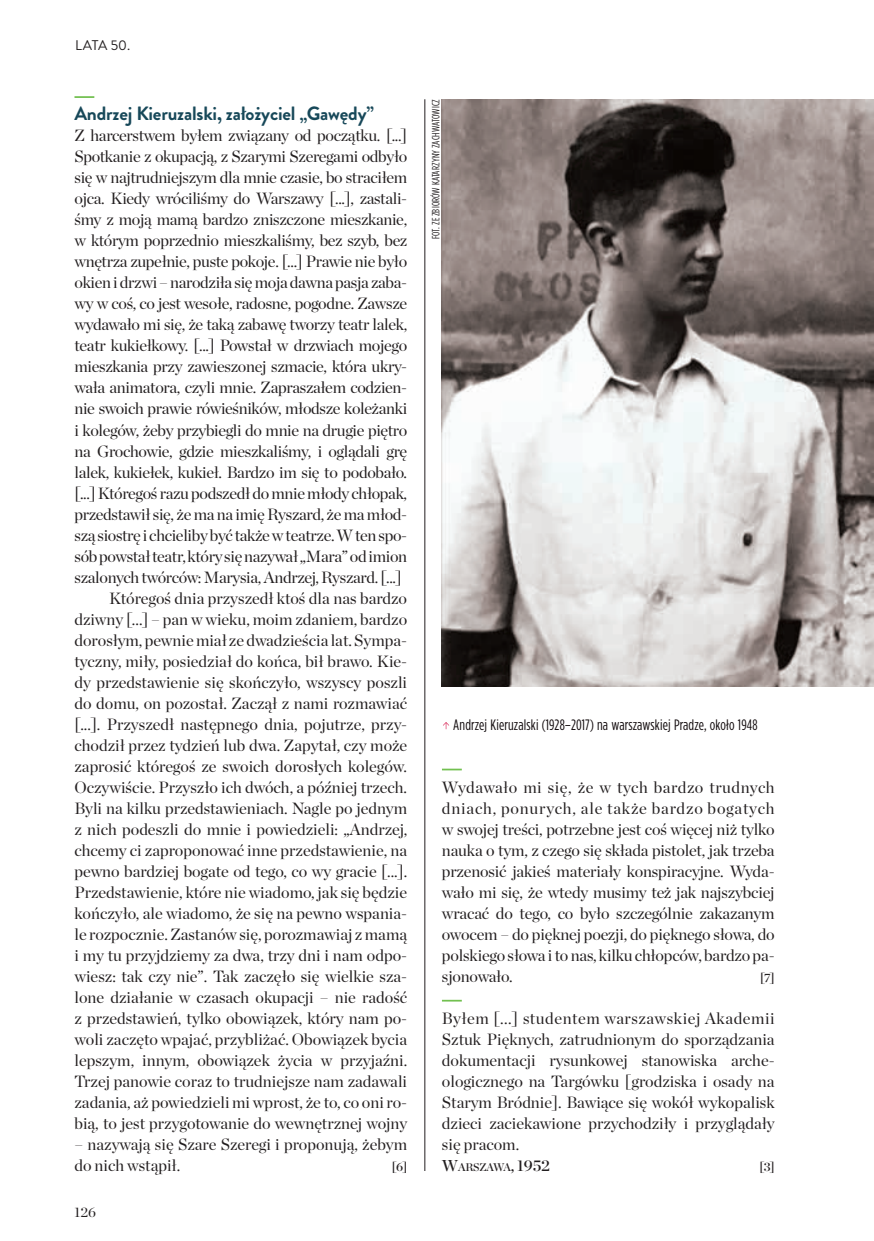
<style>
.page{position:relative;width:874px;height:1241px;background:#fff}
.page>*{position:absolute;margin:0;border:0;box-sizing:border-box;transform-origin:0 0}
.DATA-MIEJSCE_NAD{font:700 19.25px "Brandon Grotesque";letter-spacing:-.01em;color:#174859}
.txt_szeryf_wcięcie{font:16.28px/21px "Chronicle Display";color:#231f20;text-align:justify}
.txt_szeryf{font:16.28px/21px "Chronicle Display";letter-spacing:-.02em;color:#231f20;text-align:justify}
.txt_szeryf_kreska{font:16.28px/21px "Chronicle Display";letter-spacing:-.01em;color:#231f20;text-align:justify}
.fotopodpis{font:15.05px "Gotham Condensed";letter-spacing:.01em;color:#110a0c}
.t1{font:14px "Brandon Grotesque";letter-spacing:-.01em;color:#231f20}
.spis_dział{font:14px "Chronicle Display";color:#231f20}
.txt_szeryf_wcięcie-2{font:12.25px "Chronicle Display Semi";color:#231f20}
.txt_szeryf_kreska-2{font:12.25px "Chronicle Display Semi";color:#231f20}
.data_pod{font:12.25px "Chronicle Display Semi";color:#231f20}
.data_pod-2{font:11.03px "Chronicle Display Semi";letter-spacing:-.015em;color:#231f20}
.fotocredit{font:10.5px "Gotham Condensed";letter-spacing:.01em;color:#231f20}
.s1{font-size:15.75px}
</style>
<div class="page">
<hr style="left:74px;top:96px;width:20px;height:2px;background:#72c050">
<hr style="left:441px;top:768px;width:20px;height:2px;background:#72c050">
<hr style="left:441px;top:999px;width:20px;height:2px;background:#72c050">
<img style="left:441px;top:99px;width:432px;height:587px">
<svg style="left:443px;top:722px;width:6px;height:7px"></svg>
<hr style="left:424px;top:99px;width:1px;height:1071px;background:#231f20">
<p class="t1" style="left:75px;top:35px;width:57px">LATA 50.</p>
<p class="DATA-MIEJSCE_NAD" style="left:74px;top:100px;width:301px">Andrzej Kieruzalski, założyciel „Gawędy”</p>
<p class="txt_szeryf" style="left:74px;top:124px;width:334px">Z harcerstwem byłem związany od początku. [...] Spotkanie z okupacją, z Szarymi Szeregami odbyło się w najtrudniejszym dla mnie czasie, bo straciłem ojca. Kiedy wróciliśmy do Warszawy [...], zastali&shy;śmy z moją mamą bardzo zniszczone mieszkanie, w którym poprzednio mieszkaliśmy, bez szyb, bez wnętrza zupełnie, puste pokoje. [...] Prawie nie było okien i drzwi – narodziła się moja dawna pasja zaba&shy;wy w coś, co jest wesołe, radosne, pogodne. Zawsze wydawało mi się, że taką zabawę tworzy teatr lalek, teatr kukiełkowy. [...] Powstał w drzwiach mojego mieszkania przy zawieszonej szmacie, która ukry&shy;wała animatora, czyli mnie. Zapraszałem codzien&shy;nie swoich prawie rówieśników, młodsze koleżanki i kolegów, żeby przybiegli do mnie na drugie piętro na Grochowie, gdzie mieszkaliśmy, i oglądali grę lalek, kukiełek, kukieł. Bardzo im się to podobało. [...] Któregoś razu podszedł do mnie młody chłopak, przedstawił się, że ma na imię Ryszard, że ma młod&shy;szą siostrę i chcieliby być także w teatrze. W ten spo&shy;sób powstał teatr, który się nazywał „Mara” od imion szalonych twórców: Marysia, Andrzej, Ryszard. [...]</p>
<p class="txt_szeryf_wcięcie" style="left:74px;top:586px;width:334px;text-indent:35px">Któregoś dnia przyszedł ktoś dla nas bardzo dziwny [...] – pan w wieku, moim zdaniem, bardzo dorosłym, pewnie miał ze dwadzieścia lat. Sympa&shy;tyczny, miły, posiedział do końca, bił brawo. Kie&shy;dy przedstawienie się skończyło, wszyscy poszli do domu, on pozostał. Zaczął z nami rozmawiać [...]. Przyszedł następnego dnia, pojutrze, przy&shy;chodził przez tydzień lub dwa. Zapytał, czy może zaprosić któregoś ze swoich dorosłych kolegów.<br>Oczywiście. Przyszło ich dwóch, a później trzech.<br>Byli na kilku przedstawieniach. Nagle po jednym z nich podeszli do mnie i powiedzieli: „Andrzej, chcemy ci zaproponować inne przedstawienie, na pewno bardziej bogate od tego, co wy gracie [...].<br>Przedstawienie, które nie wiadomo, jak się będzie kończyło, ale wiadomo, że się na pewno wspania&shy;le rozpocznie. Zastanów się, porozmawiaj z mamą i my tu przyjdziemy za dwa, trzy dni i nam odpo&shy;wiesz: tak czy nie”. Tak zaczęło się wielkie sza&shy;lone działanie w czasach okupacji – nie radość z przedstawień, tylko obowiązek, który nam po&shy;woli zaczęto wpajać, przybliżać. Obowiązek bycia lepszym, innym, obowiązek życia w przyjaźni.<br>Trzej panowie coraz to trudniejsze nam zadawali zadania, aż powiedzieli mi wprost, że to, co oni ro&shy;bią, to jest przygotowanie do wewnętrznej wojny</p>
<p class="txt_szeryf_wcięcie" style="left:74px;top:1132px;width:334px">– nazywają się Szare Szeregi i proponują, żebym do nich wstąpił.</p>
<p class="txt_szeryf_wcięcie-2" style="left:391px;top:1156px;width:17px">[6]</p>
<p class="spis_dział" style="left:74px;top:1201px;width:23px">126</p>
<p class="fotocredit" style="left:429px;top:239px;width:141px;rotate:-90deg">FOT. ZE ZBIORÓW KATARZYNY ZACHWATOWICZ</p>
<p class="fotopodpis" style="left:453px;top:715px;width:305px">Andrzej Kieruzalski (1928–2017) na warszawskiej Pradze, około 1948</p>
<p class="txt_szeryf_kreska" style="left:441px;top:775px;width:334px">Wydawało mi się, że w tych bardzo trudnych dniach, ponurych, ale także bardzo bogatych w swojej treści, potrzebne jest coś więcej niż tylko nauka o tym, z czego się składa pistolet, jak trzeba przenosić jakieś materiały konspiracyjne. Wyda&shy;wało mi się, że wtedy musimy też jak najszybciej wracać do tego, co było szczególnie zakazanym owocem – do pięknej poezji, do pięknego słowa, do polskiego słowa i to nas, kilku chłopców, bardzo pa&shy;sjonowało.</p>
<p class="txt_szeryf_kreska-2" style="left:759px;top:967px;width:16px">[7]</p>
<p class="txt_szeryf_kreska" style="left:441px;top:1006px;width:334px">Byłem [...] studentem warszawskiej Akademii Sztuk Pięknych, zatrudnionym do sporządzania dokumentacji rysunkowej stanowiska arche&shy;ologicznego na Targówku [grodziska i osady na Starym Bródnie]. Bawiące się wokół wykopalisk dzieci zaciekawione przychodziły i przyglądały się pracom.</p>
<p class="data_pod-2" style="left:441px;top:1158px;width:109px"><span class="s1">W</span>ARSZAWA<span class="s1">, 1952</span></p>
<p class="data_pod" style="left:759px;top:1156px;width:17px">[3]</p>
</div>
